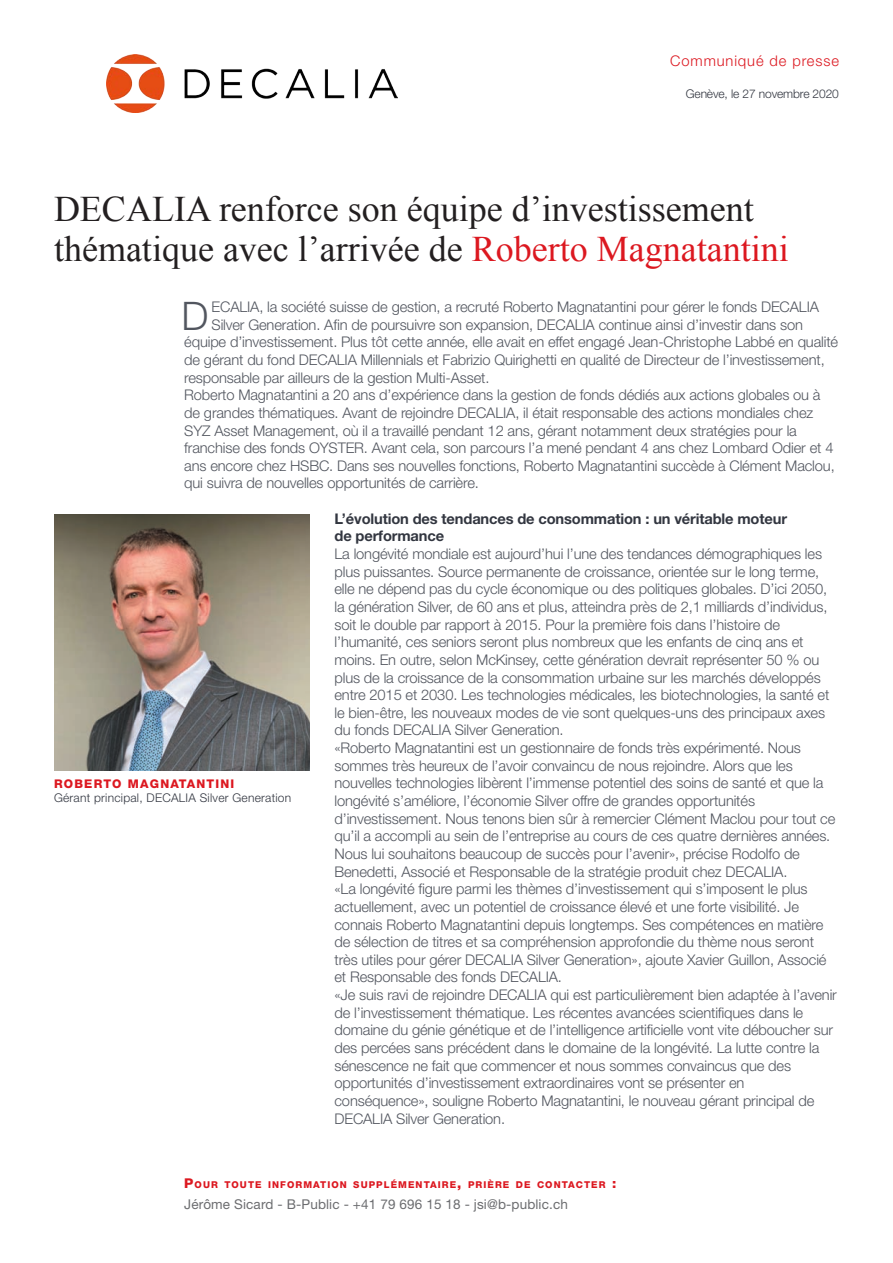
<style>
.page{position:relative;width:893px;height:1263px;background:#fff}
.page>*{position:absolute;margin:0;border:0;box-sizing:border-box;transform-origin:0 0}
.t1{font:300 39.45px "Helvetica Neue LT";color:#52565f}
.t2{font:36px/40.5px "Times New Roman";color:#231f20}
.t3{font:300 14.7px/17.7px "Helvetica Neue LT";letter-spacing:-.01em;color:#52565f}
.t4{font:700 14.7px/17.7px "Helvetica Neue LT";letter-spacing:-.01em;color:#323640}
.t5{font:300 14.7px "Helvetica Neue LT";letter-spacing:.06em;color:#dc1820}
.t6{font:13.5px "Helvetica Neue LT";letter-spacing:.01em;color:#6c6d70}
.t7{font:300 12px "Helvetica Neue LT";letter-spacing:.02em;color:#323640}
.t8{font:300 12px "Helvetica Neue LT";letter-spacing:-.01em;color:#323640}
.t9{font:800 12px "Helvetica Neue LT";letter-spacing:.1em;color:#dc1820}
.t10{font:800 9.45px "Helvetica Neue LT";letter-spacing:.115em;color:#dc1820}
.s1{color:#dc1820}
.s2{font-size:13.5px}
</style>
<div class="page">
<img style="left:54px;top:514px;width:256px;height:256px">
<img style="left:106px;top:54px;width:291px;height:58px">
<p class="t5" style="left:670px;top:51px;width:170px">Communiqué de presse</p>
<p class="t8" style="left:686px;top:86px;width:155px">Genève, le 27 novembre 2020</p>
<p class="t2" style="left:54px;top:188px;width:736px">DECALIA renforce son équipe d’investissement thématique avec l’arrivée de <span class="s1">Roberto Magnatantini</span></p>
<p class="t1" style="left:181px;top:292px;width:28px">D</p>
<p class="t3" style="left:212px;top:298px;width:609px">ECALIA, la société suisse de gestion, a recruté Roberto Magnatantini pour gérer le fonds DECALIA</p>
<p class="t3" style="left:212px;top:315px;width:593px">Silver Generation. Afin de poursuivre son expansion, DECALIA continue ainsi d’investir dans son</p>
<p class="t3" style="left:184px;top:333px;width:655px">équipe d’investissement. Plus tôt cette année, elle avait en effet engagé Jean-Christophe Labbé en qualité</p>
<p class="t3" style="left:184px;top:351px;width:642px">de gérant du fond DECALIA Millennials et Fabrizio Quirighetti en qualité de Directeur de l’investissement,</p>
<p class="t3" style="left:184px;top:368px;width:307px">responsable par ailleurs de la gestion Multi-Asset.</p>
<p class="t3" style="left:184px;top:386px;width:652px">Roberto Magnatantini a 20 ans d’expérience dans la gestion de fonds dédiés aux actions globales ou à de grandes thématiques. Avant de rejoindre DECALIA, il était responsable des actions mondiales chez SYZ Asset Management, où il a travaillé pendant 12 ans, gérant notamment deux stratégies pour la franchise des fonds OYSTER. Avant cela, son parcours l’a mené pendant 4 ans chez Lombard Odier et 4 ans encore chez HSBC. Dans ses nouvelles fonctions, Roberto Magnatantini succède à Clément Maclou, qui suivra de nouvelles opportunités de carrière.</p>
<p class="t4" style="left:334px;top:509px;width:454px">L’évolution des tendances de consommation : un véritable moteur de performance</p>
<p class="t3" style="left:334px;top:545px;width:496px">La longévité mondiale est aujourd’hui l’une des tendances démographiques les plus puissantes. Source permanente de croissance, orientée sur le long terme, elle ne dépend pas du cycle économique ou des politiques globales. D’ici 2050, la génération Silver, de 60 ans et plus, atteindra près de 2,1 milliards d’individus, soit le double par rapport à 2015. Pour la première fois dans l’histoire de l’humanité, ces seniors seront plus nombreux que les enfants de cinq ans et moins. En outre, selon McKinsey, cette génération devrait représenter 50 % ou plus de la croissance de la consommation urbaine sur les marchés développés entre 2015 et 2030. Les technologies médicales, les biotechnologies, la santé et le bien-être, les nouveaux modes de vie sont quelques-uns des principaux axes du fonds DECALIA Silver Generation.</p>
<p class="t3" style="left:334px;top:739px;width:502px">«Roberto Magnatantini est un gestionnaire de fonds très expérimenté. Nous sommes très heureux de l’avoir convaincu de nous rejoindre. Alors que les nouvelles technologies libèrent l’immense potentiel des soins de santé et que la longévité s’améliore, l’économie Silver offre de grandes opportunités d’investissement. Nous tenons bien sûr à remercier Clément Maclou pour tout ce qu’il a accompli au sein de l’entreprise au cours de ces quatre dernières années.<br>Nous lui souhaitons beaucoup de succès pour l’avenir», précise Rodolfo de Benedetti, Associé et Responsable de la stratégie produit chez DECALIA.</p>
<p class="t3" style="left:334px;top:880px;width:494px">«La longévité figure parmi les thèmes d’investissement qui s’imposent le plus actuellement, avec un potentiel de croissance élevé et une forte visibilité. Je connais Roberto Magnatantini depuis longtemps. Ses compétences en matière de sélection de titres et sa compréhension approfondie du thème nous seront très utiles pour gérer DECALIA Silver Generation», ajoute Xavier Guillon, Associé et Responsable des fonds DECALIA.</p>
<p class="t3" style="left:334px;top:986px;width:504px">«Je suis ravi de rejoindre DECALIA qui est particulièrement bien adaptée à l’avenir de l’investissement thématique. Les récentes avancées scientifiques dans le domaine du génie génétique et de l’intelligence artificielle vont vite déboucher sur des percées sans précédent dans le domaine de la longévité. La lutte contre la sénescence ne fait que commencer et nous sommes convaincus que des opportunités d’investissement extraordinaires vont se présenter en conséquence», souligne Roberto Magnatantini, le nouveau gérant principal de DECALIA Silver Generation.</p>
<p class="t9" style="left:54px;top:776px;width:182px">ROBERTO MAGNATANTINI</p>
<p class="t7" style="left:54px;top:790px;width:239px">Gérant principal, DECALIA Silver Generation</p>
<p class="t10" style="left:184px;top:1178px;width:434px"><span class="s2">P</span>OUR TOUTE INFORMATION SUPPLÉMENTAIRE<span class="s2">,</span> PRIÈRE DE CONTACTER <span class="s2">:</span></p>
<p class="t6" style="left:184px;top:1196px;width:385px">Jérôme Sicard - B-Public - +41 79 696 15 18 - jsi@b-public.ch</p>
</div>
